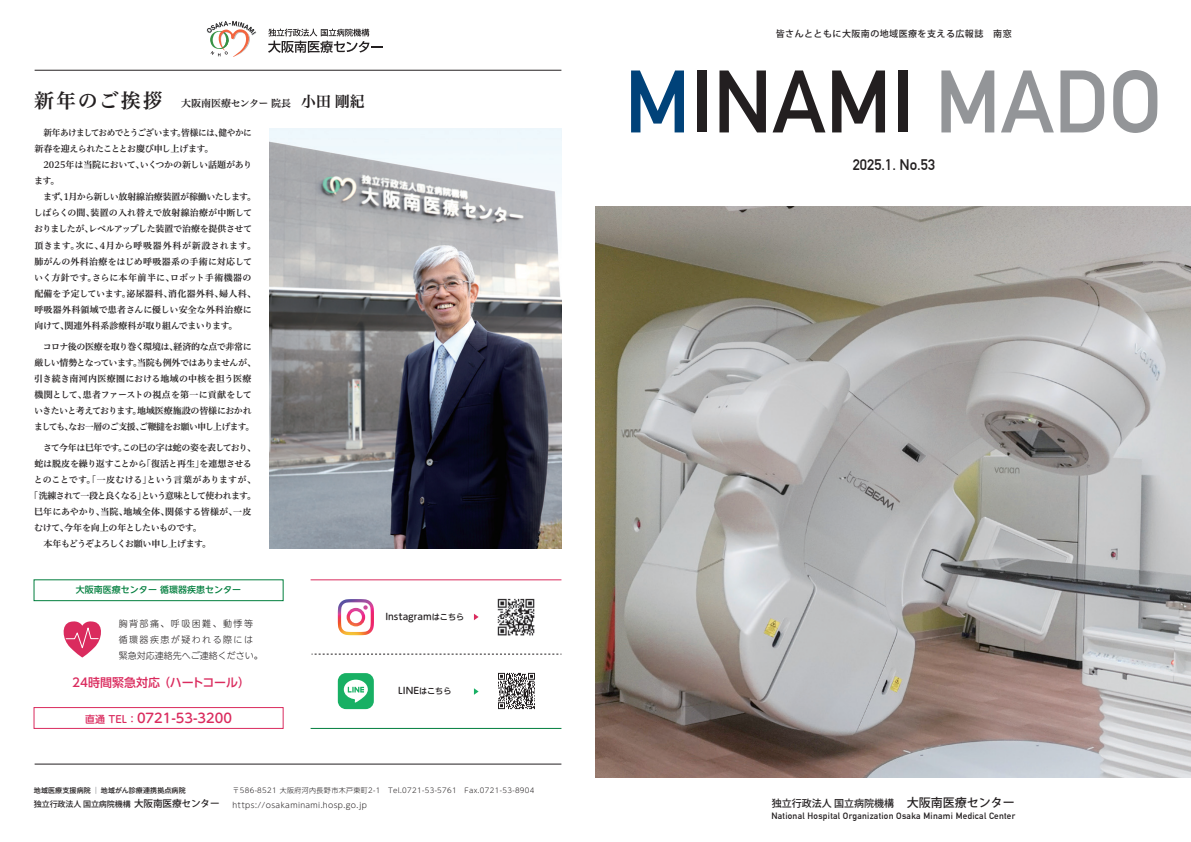
<style>
.page{position:relative;width:1191px;height:842px;background:#fff}
.page>*{position:absolute;margin:0;border:0;box-sizing:border-box;transform-origin:0 0}
.t1{font:700 87px "DIN Alternate";color:#231f20}
.t2{font:20px "Hiragino UD Serif Std W6";letter-spacing:.1em;color:#231f20}
.t3{font:700 15px "DIN Alternate";color:#231f20}
.t4{font:15px "Hiragino UD Serif Std W6";color:#231f20}
.t5{font:500 13px "UD Shin M Go Pro";color:#da2b5e}
.t6{font:500 12px "UD Shin Go Pro";color:#da2b5e}
.t7{font:500 12px "Koz Go Pr 6 N";color:#231f20}
.t8{font:500 10px "Koz Go Pr 6 N";color:#231f20}
.t9{font:10px "Hiragino UD Serif Std W6";color:#231f20}
.t10{font:500 10px "UD Shin M Go Pro";color:#da2b5e}
.t11{font:500 9.6px "Koz Go Pr 6 N";letter-spacing:-.01em;color:#231f20}
.t12{font:9px/16px "Hiragino UD Serif Std W6";letter-spacing:-.03em;color:#231f20}
.t13{font:9px "Hiragino UD Serif Std W6";letter-spacing:.01em;color:#231f20}
.t14{font:9px/16px "Hiragino UD Serif Std W6";letter-spacing:-.07em;color:#231f20}
.t15{font:700 9px "DIN Alternate";letter-spacing:.03em;color:#231f20}
.t16{font:9px "Hiragino UD Serif Std W6";letter-spacing:.02em;color:#231f20}
.t17{font:300 9px/16px "UD Shin M Go Pro";letter-spacing:.16em;color:#231f20}
.t18{font:9px/16px "Hiragino UD Serif Std W6";letter-spacing:-.05em;color:#231f20}
.t19{font:500 9px "Koz Go Pro";letter-spacing:.05em;color:#231f20}
.t20{font:9px "Hiragino UD Serif Std W6";letter-spacing:-.065em;color:#231f20;scale:.96 1}
.t21{font:9px/16px "Hiragino UD Serif Std W6";letter-spacing:-.065em;color:#231f20}
.t22{font:500 9px "UD Shin M Go Pro";color:#231f20}
.t23{font:9px/16px "Hiragino UD Serif Std W6";letter-spacing:.06em;color:#231f20}
.t24{font:500 9px "UD Shin M Go Pro";color:#007e3d}
.t25{font:9px "Hiragino UD Serif Std W6";color:#231f20}
.t26{font:9px "Hiragino UD Serif Std W6";letter-spacing:-.005em;color:#231f20}
.t27{font:9px "Hiragino UD Serif Std W6";letter-spacing:-.03em;color:#231f20;scale:.96 1}
.t28{font:500 8px "Koz Go Pr 6 N";letter-spacing:-.01em;color:#231f20}
.t29{font:300 7.7px "UD Shin M Go Pro";letter-spacing:.05em;color:#231f20}
.t30{font:300 7px "UD Shin M Go Pro";letter-spacing:.05em;color:#231f20}
.t31{font:500 7px "UD Shin M Go Pro";letter-spacing:.02em;color:#231f20}
.s1{font-size:10px}
.s2{font-size:8.1px}
.s3{color:#939598}
.s4{color:#004279}
</style>
<div class="page">
<img style="left:595px;top:206px;width:596px;height:571px">
<img style="left:497px;top:598px;width:38px;height:38px">
<svg style="left:63px;top:621px;width:38px;height:36px"></svg>
<hr style="left:35px;top:764px;width:526px;height:1px;background:#231f20">
<div style="left:34px;top:579px;width:249px;height:22px;border:1px solid #007e3d"></div>
<div style="left:34px;top:707px;width:249px;height:22px;border:1px solid #da2b5e"></div>
<hr style="left:310px;top:579px;width:251px;height:1px;background:#da2b5e">
<hr style="left:310px;top:728px;width:251px;height:1px;background:#007e3d">
<svg style="left:311px;top:654px;width:250px;height:1px"></svg>
<div style="left:338px;top:673px;width:36px;height:36px;background:#18b064;border-radius:8px"></div>
<svg style="left:344px;top:680px;width:24px;height:23px"></svg>
<img style="left:338px;top:599px;width:36px;height:36px">
<svg style="left:474px;top:614px;width:4px;height:6px"></svg>
<svg style="left:474px;top:688px;width:4px;height:7px"></svg>
<img style="left:498px;top:672px;width:37px;height:38px">
<svg style="left:268px;top:29px;width:115px;height:24px"></svg>
<svg style="left:206px;top:21px;width:50px;height:36px"></svg>
<img style="left:269px;top:128px;width:292px;height:421px">
<hr style="left:35px;top:70px;width:526px;height:1px;background:#231f20">
<h2 class="t2" style="left:34px;top:86px;width:130px">新年のご挨拶</h2>
<h3 class="t4" style="left:301px;top:90px;width:65px">小田剛紀</h3>
<p class="t9" style="left:181px;top:96px;width:122px">大阪南医療センター院長　</p>
<p class="t20" style="left:43px;top:126px;width:219px">新年あけましておめでとうございます皆様には健やかに</p>
<p class="t27" style="left:214px;top:126px;width:11px">、</p>
<p class="t27" style="left:177px;top:126px;width:10px">。</p>
<p class="t12" style="left:34px;top:141px;width:181px">新春を迎えられたこととお慶び申し上げます。</p>
<p class="t12" style="left:43px;top:157px;width:210px">2025年は当院においていくつかの新しい話題があり</p>
<p class="t12" style="left:136px;top:157px;width:10px">、</p>
<p class="t12" style="left:34px;top:173px;width:27px">ます。</p>
<p class="t12" style="left:43px;top:189px;width:214px">まず 1、月から新しい放射線治療装置が稼働いたします。</p>
<p class="t13" style="left:91px;top:206px;width:163px">装置の入れ替えで放射線治療が中断して</p>
<p class="t12" style="left:34px;top:205px;width:220px">しばらくの間、<br>おりましたがレベルアップした装置で治療を提供させて</p>
<p class="t23" style="left:76px;top:221px;width:182px;text-indent:9px">、<br>次に 4、月から呼吸器外科が新設されます。</p>
<p class="t12" style="left:34px;top:237px;width:47px">頂きます。</p>
<p class="t16" style="left:34px;top:254px;width:219px">肺がんの外科治療をはじめ呼吸器系の手術に対応して</p>
<p class="t16" style="left:170px;top:270px;width:83px">ロボット手術機器の</p>
<p class="t16" style="left:34px;top:270px;width:142px">いく方針ですさらに本年前半に、</p>
<p class="t12" style="left:87px;top:269px;width:10px">。</p>
<p class="t25" style="left:34px;top:286px;width:140px">配備を予定しています泌尿器科、</p>
<p class="t12" style="left:122px;top:285px;width:10px">。</p>
<p class="t13" style="left:34px;top:302px;width:219px">呼吸器外科領域で患者さんに優しい安全な外科治療に</p>
<p class="t12" style="left:65px;top:317px;width:174px">関連外科系診療科が取り組んでまいります。</p>
<p class="t12" style="left:168px;top:285px;width:57px">消化器外科、</p>
<p class="t12" style="left:219px;top:285px;width:38px">婦人科、</p>
<p class="t12" style="left:34px;top:317px;width:36px">向けて、</p>
<p class="t12" style="left:43px;top:338px;width:210px">コロナ後の医療を取り巻く環境は経済的な点で非常に</p>
<p class="t14" style="left:34px;top:338px;width:223px;text-indent:135px">、<br>厳しい情勢となっています当院も例外ではありませんが、</p>
<p class="t12" style="left:133px;top:354px;width:10px">。</p>
<p class="t13" style="left:34px;top:371px;width:219px">引き続き南河内医療圏における地域の中核を担う医療</p>
<p class="t13" style="left:83px;top:387px;width:171px">患者ファーストの視点を第一に貢献をして</p>
<p class="t12" style="left:34px;top:386px;width:219px">機関として、<br>いきたいと考えております地域医療施設の皆様におかれ</p>
<p class="t18" style="left:34px;top:402px;width:221px;text-indent:99px">。<br>ましてもなお一層のご支援ご鞭撻をお願い申し上げます。</p>
<p class="t12" style="left:135px;top:418px;width:10px">、</p>
<p class="t12" style="left:65px;top:418px;width:10px">、</p>
<p class="t12" style="left:43px;top:439px;width:214px">さて今年は巳年ですこの巳の字は蛇の姿を表しており、</p>
<p class="t12" style="left:118px;top:439px;width:10px">。</p>
<p class="t12" style="left:199px;top:455px;width:54px">を連想させる</p>
<p class="t12" style="left:142px;top:455px;width:64px">「復活と再生」</p>
<p class="t12" style="left:34px;top:455px;width:114px">蛇は脱皮を繰り返すことから</p>
<p class="t14" style="left:30px;top:471px;width:228px;text-indent:4px">とのことです。「一皮むける」<br>「洗練されて一段と良くなるという意味として使われます。</p>
<p class="t26" style="left:147px;top:472px;width:111px">という言葉がありますが、</p>
<p class="t12" style="left:137px;top:487px;width:10px">」</p>
<p class="t13" style="left:165px;top:504px;width:74px">関係する皆様が、</p>
<p class="t12" style="left:64px;top:503px;width:139px;text-indent:-30px">巳年にあやかり、<br>今年を向上の年としたいものです。</p>
<p class="t12" style="left:123px;top:503px;width:47px">地域全体、</p>
<p class="t12" style="left:100px;top:503px;width:29px">当院、</p>
<p class="t12" style="left:233px;top:503px;width:20px">一皮</p>
<p class="t21" style="left:43px;top:519px;width:169px;text-indent:-9px">むけて、<br>本年もどうぞよろしくお願い申し上げます。</p>
<p class="t24" style="left:76px;top:583px;width:166px">大阪南医療センター循環器疾患センター</p>
<p class="t17" style="left:119px;top:615px;width:145px">胸背部痛、呼吸困難、動悸等循環器疾患が疑われる際には緊急対応連絡先へご連絡ください。</p>
<h3 class="t6" style="left:158px;top:673px;width:94px">（ハートコール(</h3>
<h3 class="t6" style="left:72px;top:673px;width:89px">24時間緊急対応</h3>
<h3 class="t5" style="left:127px;top:708px;width:106px"><span class="s1">：</span>0721-53-3200</h3>
<p class="t10" style="left:85px;top:711px;width:43px">直通 TEL</p>
<p class="t22" style="left:385px;top:609px;width:80px">Instagram<span class="s2">はこちら</span></p>
<p class="t22" style="left:398px;top:684px;width:55px">LINE<span class="s2">はこちら</span></p>
<p class="t31" style="left:34px;top:785px;width:153px">地域医療支援病院<span class="s3">｜</span>地域がん診療連携拠点病院</p>
<p class="t30" style="left:232px;top:784px;width:304px">〒586-8521 大阪府河内長野市木戸東町2-1　Tel.0721-53-5761　Fax.0721-53-8904</p>
<p class="t11" style="left:134px;top:798px;width:87px">大阪南医療センター</p>
<p class="t28" style="left:34px;top:800px;width:98px">独立行政法人国立病院機構</p>
<p class="t29" style="left:232px;top:798px;width:136px">https://osakaminami.hosp.go.jp</p>
<p class="t19" style="left:776px;top:28px;width:237px">皆さんとともに大阪南の地域医療を支える広報誌　南窓</p>
<h1 class="t1" style="left:624px;top:36px;width:539px"><span class="s4">M</span>INAMI <span class="s3">MADO</span></h1>
<h3 class="t3" style="left:852px;top:153px;width:84px">2025.1. No.53</h3>
<h3 class="t7" style="left:907px;top:796px;width:109px">大阪南医療センター</h3>
<p class="t8" style="left:772px;top:798px;width:134px">独立行政法人国立病院機構　</p>
<p class="t15" style="left:771px;top:809px;width:245px">National Hospital Organization Osaka Minami Medical Center</p>
</div>
